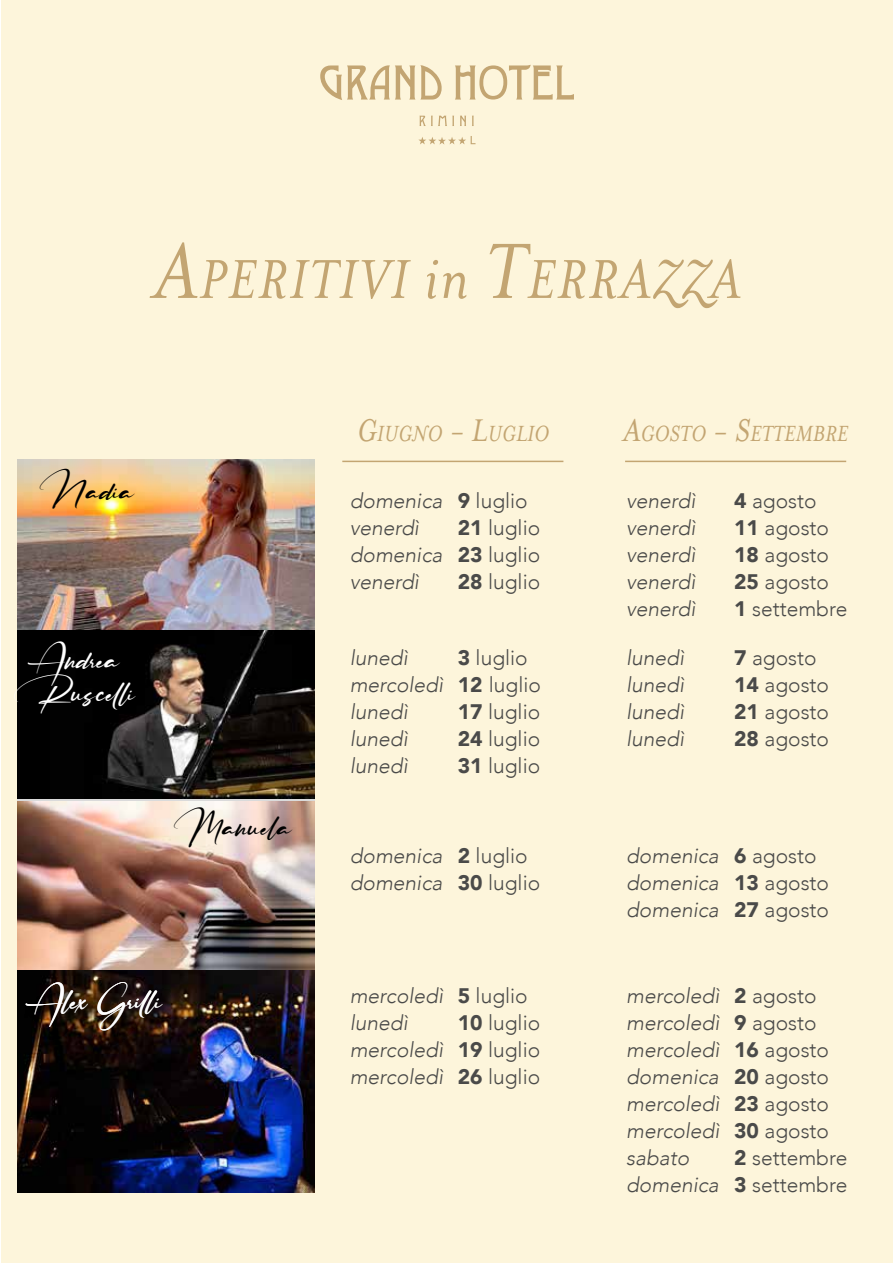
<style>
.page{position:relative;width:893px;height:1263px;background:#fff}
.page>*{position:absolute;margin:0;border:0;box-sizing:border-box;transform-origin:0 0}
.t1{font:italic 63px "Mrs Eaves";letter-spacing:.03em;color:#c3a572}
.t2{font:27px/32.4px "Ruthligos";color:#fff}
.t3{font:27px "Ruthligos";color:#000}
.t4{font:italic 25.2px "Mrs Eaves";color:#c3a572}
.t5{font:italic 300 21px/27px "Avenir";color:#4a4a49}
.t6{font:300 21px/27px "Avenir";color:#4a4a49;text-align:justify}
.s1{font-size:90px}
.s2{font-size:72px}
.s3{font-size:36px}
.s4{font-weight:900;font-style:normal}
.s5{font-style:normal}
.s6{font-weight:900}
.s7{font-style:italic}
</style>
<div class="page">
<div style="left:1px;top:0;width:892px;height:1263px;background:#fdf5db"></div>
<svg style="left:320px;top:65px;width:122px;height:35px"></svg>
<svg style="left:455px;top:65px;width:119px;height:35px"></svg>
<svg style="left:419px;top:116px;width:35px;height:10px"></svg>
<svg style="left:460px;top:116px;width:6px;height:10px"></svg>
<svg style="left:472px;top:116px;width:2px;height:10px"></svg>
<svg style="left:418px;top:136px;width:57px;height:9px"></svg>
<img style="left:17px;top:969px;width:298px;height:224px">
<img style="left:17px;top:629px;width:298px;height:170px">
<img style="left:17px;top:459px;width:298px;height:170px">
<img style="left:17px;top:799px;width:298px;height:170px">
<hr style="left:342px;top:461px;width:221px;height:1px;background:#c3a572">
<hr style="left:625px;top:461px;width:221px;height:1px;background:#c3a572">
<svg style="left:24px;top:979px;width:152px;height:66px;background:#22130b"></svg>
<h1 class="t1" style="left:154px;top:245px;width:591px"><span class="s1">A</span>PERITIVI <span class="s2">in</span> <span class="s1">T</span>ERRAZZA</h1>
<p class="t3" style="left:51px;top:476px;width:85px">Nadia</p>
<p class="t4" style="left:357px;top:420px;width:194px"><span class="s3">G</span>IUGNO <span class="s3">- L</span>UGLIO</p>
<p class="t4" style="left:623px;top:420px;width:227px"><span class="s3">A</span>GOSTO <span class="s3">- S</span>ETTEMBRE</p>
<p class="t5" style="left:350px;top:487px;width:180px">domenica <span class="s4">9</span> <span class="s5">luglio </span>venerdì</p>
<p class="t5" style="left:350px;top:514px;width:192px;text-align:justify;text-indent:108px"><span class="s4">21</span> <span class="s5">luglio </span>domenica <span class="s4">23</span> <span class="s5">luglio </span>venerdì</p>
<p class="t6" style="left:458px;top:568px;width:84px"><span class="s6">28</span> luglio</p>
<p class="t5" style="left:626px;top:487px;width:71px">venerdì</p>
<p class="t6" style="left:734px;top:487px;width:84px"><span class="s6">4</span> agosto</p>
<p class="t5" style="left:626px;top:514px;width:71px">venerdì</p>
<p class="t6" style="left:734px;top:514px;width:96px"><span class="s6">11</span> agosto</p>
<p class="t5" style="left:626px;top:541px;width:71px">venerdì</p>
<p class="t6" style="left:734px;top:541px;width:96px"><span class="s6">18</span> agosto</p>
<p class="t5" style="left:626px;top:568px;width:71px">venerdì</p>
<p class="t6" style="left:734px;top:568px;width:96px"><span class="s6">25</span> agosto</p>
<p class="t5" style="left:626px;top:595px;width:71px">venerdì</p>
<p class="t6" style="left:734px;top:595px;width:115px"><span class="s6">1</span> settembre</p>
<p class="t2" style="left:38px;top:645px;width:98px">Andrea<br>Ruscelli</p>
<p class="t5" style="left:350px;top:644px;width:59px">lunedì</p>
<p class="t5" style="left:350px;top:644px;width:193px;text-indent:108px"><span class="s4">3</span> <span class="s5">luglio </span>mercoledì <span class="s4">12</span> <span class="s5">luglio </span>lunedì</p>
<p class="t6" style="left:458px;top:698px;width:84px"><span class="s6">17</span> luglio</p>
<p class="t5" style="left:350px;top:725px;width:59px">lunedì</p>
<p class="t6" style="left:458px;top:725px;width:84px"><span class="s6">24</span> luglio</p>
<p class="t5" style="left:350px;top:752px;width:59px">lunedì</p>
<p class="t6" style="left:458px;top:752px;width:84px"><span class="s6">31</span> luglio</p>
<p class="t5" style="left:626px;top:644px;width:59px">lunedì</p>
<p class="t6" style="left:734px;top:644px;width:84px"><span class="s6">7</span> agosto</p>
<p class="t5" style="left:626px;top:671px;width:59px">lunedì</p>
<p class="t6" style="left:734px;top:671px;width:96px"><span class="s6">14</span> agosto</p>
<p class="t5" style="left:626px;top:699px;width:59px">lunedì</p>
<p class="t6" style="left:734px;top:699px;width:96px"><span class="s6">21</span> agosto</p>
<p class="t5" style="left:626px;top:726px;width:59px">lunedì</p>
<p class="t6" style="left:734px;top:726px;width:96px"><span class="s6">28</span> agosto</p>
<p class="t3" style="left:187px;top:812px;width:106px">Manuela</p>
<p class="t2" style="left:36px;top:985px;width:127px">Alex Grilli</p>
<p class="t5" style="left:350px;top:842px;width:192px">domenica <span class="s4">2</span> <span class="s5">luglio </span>domenica <span class="s4">30</span> <span class="s5">luglio</span></p>
<p class="t5" style="left:626px;top:842px;width:204px">domenica <span class="s4">6</span> <span class="s5">agosto </span>domenica <span class="s4">13</span> <span class="s5">agosto </span>domenica <span class="s4">27</span> <span class="s5">agosto</span></p>
<p class="t5" style="left:350px;top:983px;width:180px">mercoledì <span class="s4">5</span> <span class="s5">luglio </span>lunedì</p>
<p class="t6" style="left:350px;top:1010px;width:192px;text-indent:108px"><span class="s6">10</span> luglio <span class="s7">mercoledì</span> <span class="s6">19</span> luglio <span class="s7">mercoledì</span> <span class="s6">26</span> luglio</p>
<p class="t5" style="left:626px;top:983px;width:204px">mercoledì <span class="s4">2</span> <span class="s5">agosto </span>mercoledì <span class="s4">9</span> <span class="s5">agosto </span>mercoledì <span class="s4">16</span> <span class="s5">agosto </span>domenica <span class="s4">20</span> <span class="s5">agosto </span>mercoledì <span class="s4">23</span> <span class="s5">agosto </span>mercoledì <span class="s4">30</span> <span class="s5">agosto </span>sabato</p>
<p class="t6" style="left:626px;top:1145px;width:223px;text-align:right"><span class="s6">2</span> settembre<br><span class="s7">domenica</span> <span class="s6">3</span> settembre</p>
</div>
